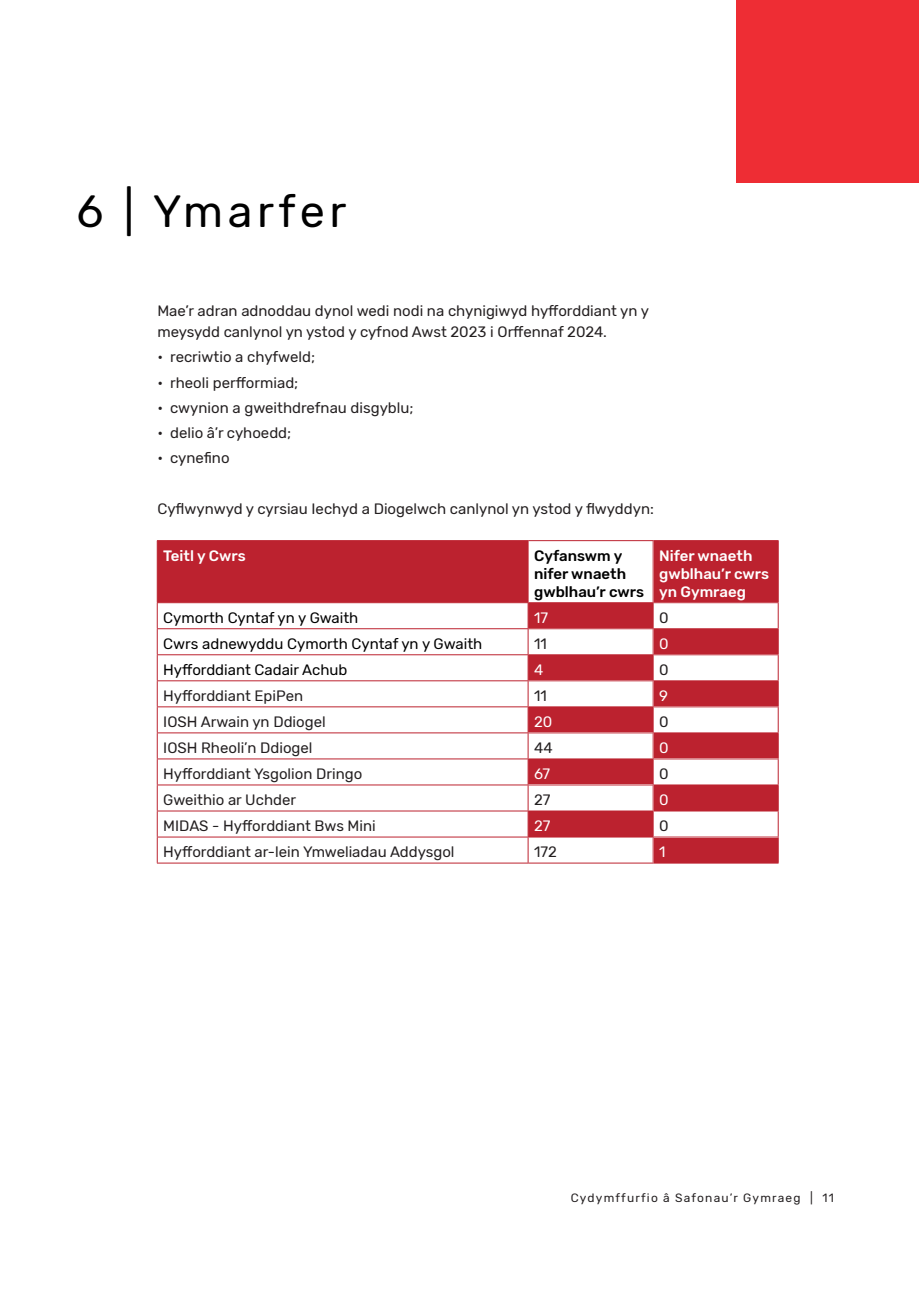
<style>
.page{position:relative;width:919px;height:1289px;background:#fff}
.page>*{position:absolute;margin:0;border:0;box-sizing:border-box;transform-origin:0 0}
.t1{font:45px "Rubik";letter-spacing:.1em;color:#000}
.t2{font:15px/21px "Rubik";color:#231f20}
.t3{font:15px "Rubik";color:#000}
.t4{font:500 15px/18px "Rubik";color:#fff}
.t5{font:500 15px/18px "Rubik";color:#000}
.t6{font:15px "Rubik";color:#fff}
.t7{font:12px "Rubik";letter-spacing:.1em;color:#231f20}
</style>
<div class="page">
<div style="left:158px;top:541px;width:619px;height:321px;background:#bc222f"></div>
<div style="left:528px;top:540px;width:125px;height:62px;background:#fff"></div>
<svg style="left:158px;top:603px;width:369px;height:259px"></svg>
<div style="left:653px;top:602px;width:125px;height:26px;background:#fff"></div>
<div style="left:528px;top:628px;width:125px;height:26px;background:#fff"></div>
<div style="left:653px;top:654px;width:125px;height:26px;background:#fff"></div>
<div style="left:528px;top:680px;width:125px;height:27px;background:#fff"></div>
<div style="left:653px;top:706px;width:125px;height:27px;background:#fff"></div>
<div style="left:528px;top:733px;width:125px;height:26px;background:#fff"></div>
<div style="left:653px;top:759px;width:125px;height:26px;background:#fff"></div>
<div style="left:528px;top:785px;width:125px;height:26px;background:#fff"></div>
<div style="left:653px;top:811px;width:125px;height:26px;background:#fff"></div>
<div style="left:528px;top:837px;width:125px;height:26px;background:#fff"></div>
<hr style="left:157px;top:540px;width:371px;height:1px;background:#bc222f">
<hr style="left:157px;top:541px;width:1px;height:61px;background:#bc222f">
<hr style="left:528px;top:540px;width:125px;height:1px;background:#bc222f">
<hr style="left:527px;top:541px;width:1px;height:61px;background:#bc222f">
<hr style="left:653px;top:540px;width:125px;height:1px;background:#bc222f">
<hr style="left:652px;top:541px;width:1px;height:61px;background:#bc222f">
<hr style="left:777px;top:541px;width:1px;height:61px;background:#bc222f">
<hr style="left:157px;top:602px;width:371px;height:1px;background:#bc222f">
<hr style="left:528px;top:602px;width:125px;height:1px;background:#bc222f">
<hr style="left:653px;top:602px;width:125px;height:1px;background:#bc222f">
<hr style="left:157px;top:628px;width:371px;height:1px;background:#bc222f">
<hr style="left:528px;top:628px;width:125px;height:1px;background:#bc222f">
<hr style="left:653px;top:628px;width:125px;height:1px;background:#bc222f">
<hr style="left:157px;top:654px;width:371px;height:1px;background:#bc222f">
<hr style="left:528px;top:654px;width:125px;height:1px;background:#bc222f">
<hr style="left:653px;top:654px;width:125px;height:1px;background:#bc222f">
<hr style="left:157px;top:680px;width:371px;height:1px;background:#bc222f">
<hr style="left:528px;top:680px;width:125px;height:1px;background:#bc222f">
<hr style="left:653px;top:680px;width:125px;height:1px;background:#bc222f">
<hr style="left:157px;top:706px;width:371px;height:1px;background:#bc222f">
<hr style="left:528px;top:706px;width:125px;height:1px;background:#bc222f">
<hr style="left:653px;top:706px;width:125px;height:1px;background:#bc222f">
<hr style="left:157px;top:732px;width:371px;height:1px;background:#bc222f">
<hr style="left:528px;top:732px;width:125px;height:1px;background:#bc222f">
<hr style="left:653px;top:732px;width:125px;height:1px;background:#bc222f">
<hr style="left:157px;top:758px;width:371px;height:1px;background:#bc222f">
<hr style="left:528px;top:758px;width:125px;height:1px;background:#bc222f">
<hr style="left:653px;top:758px;width:125px;height:1px;background:#bc222f">
<hr style="left:157px;top:784px;width:371px;height:1px;background:#bc222f">
<hr style="left:528px;top:784px;width:125px;height:1px;background:#bc222f">
<hr style="left:653px;top:784px;width:125px;height:1px;background:#bc222f">
<hr style="left:157px;top:810px;width:371px;height:1px;background:#bc222f">
<hr style="left:528px;top:810px;width:125px;height:1px;background:#bc222f">
<hr style="left:653px;top:810px;width:125px;height:1px;background:#bc222f">
<hr style="left:157px;top:836px;width:371px;height:1px;background:#bc222f">
<svg style="left:157px;top:603px;width:1px;height:259px"></svg>
<hr style="left:528px;top:836px;width:125px;height:1px;background:#bc222f">
<svg style="left:527px;top:603px;width:1px;height:259px"></svg>
<hr style="left:653px;top:836px;width:125px;height:1px;background:#bc222f">
<svg style="left:652px;top:603px;width:1px;height:259px"></svg>
<svg style="left:777px;top:603px;width:1px;height:259px"></svg>
<hr style="left:157px;top:862px;width:371px;height:1px;background:#bc222f">
<hr style="left:528px;top:862px;width:125px;height:1px;background:#bc222f">
<hr style="left:653px;top:862px;width:125px;height:1px;background:#bc222f">
<div style="left:736px;top:0;width:182px;height:183px;background:#ee2d34"></div>
<p class="t1" style="left:77px;top:186px;width:271px">6 | Ymarfer</p>
<p class="t2" style="left:157px;top:301px;width:493px">Mae’r adran adnoddau dynol wedi nodi na chynigiwyd hyfforddiant yn y meysydd canlynol yn ystod y cyfnod Awst 2023 i Orffennaf 2024.</p>
<p class="t2" style="left:157px;top:347px;width:159px">• recriwtio a chyfweld;</p>
<p class="t2" style="left:157px;top:372px;width:142px">• rheoli perfformiad;</p>
<p class="t2" style="left:157px;top:397px;width:257px">• cwynion a gweithdrefnau disgyblu;</p>
<p class="t2" style="left:157px;top:423px;width:135px">• delio â’r cyhoedd;</p>
<p class="t2" style="left:157px;top:448px;width:74px">• cynefino</p>
<p class="t2" style="left:157px;top:498px;width:498px">Cyflwynwyd y cyrsiau Iechyd a Diogelwch canlynol yn ystod y flwyddyn:</p>
<p class="t4" style="left:163px;top:547px;width:84px">Teitl y Cwrs</p>
<p class="t5" style="left:534px;top:547px;width:111px">Cyfanswm y nifer wnaeth gwblhau’r cwrs</p>
<p class="t4" style="left:659px;top:547px;width:111px">Nifer wnaeth gwblhau’r cwrs yn Gymraeg</p>
<p class="t3" style="left:163px;top:609px;width:197px">Cymorth Cyntaf yn y Gwaith</p>
<p class="t6" style="left:534px;top:609px;width:16px">17</p>
<p class="t2" style="left:659px;top:607px;width:11px">0</p>
<p class="t3" style="left:163px;top:635px;width:320px">Cwrs adnewyddu Cymorth Cyntaf yn y Gwaith</p>
<p class="t2" style="left:534px;top:633px;width:14px">11</p>
<p class="t6" style="left:659px;top:635px;width:11px">0</p>
<p class="t3" style="left:163px;top:661px;width:186px">Hyfforddiant Cadair Achub</p>
<p class="t6" style="left:534px;top:661px;width:11px">4</p>
<p class="t2" style="left:659px;top:659px;width:11px">0</p>
<p class="t2" style="left:163px;top:685px;width:141px">Hyfforddiant EpiPen</p>
<p class="t2" style="left:534px;top:685px;width:14px">11</p>
<p class="t6" style="left:659px;top:687px;width:10px">9</p>
<p class="t2" style="left:163px;top:711px;width:164px">IOSH Arwain yn Ddiogel</p>
<p class="t6" style="left:534px;top:713px;width:20px">20</p>
<p class="t2" style="left:659px;top:711px;width:11px">0</p>
<p class="t2" style="left:163px;top:737px;width:151px">IOSH Rheoli’n Ddiogel</p>
<p class="t2" style="left:534px;top:737px;width:20px">44</p>
<p class="t6" style="left:659px;top:739px;width:11px">0</p>
<p class="t2" style="left:163px;top:763px;width:200px">Hyfforddiant Ysgolion Dringo</p>
<p class="t6" style="left:534px;top:765px;width:18px">67</p>
<p class="t2" style="left:659px;top:763px;width:11px">0</p>
<p class="t2" style="left:163px;top:789px;width:134px">Gweithio ar Uchder</p>
<p class="t2" style="left:534px;top:789px;width:18px">27</p>
<p class="t6" style="left:659px;top:791px;width:11px">0</p>
<p class="t2" style="left:163px;top:815px;width:214px">MIDAS - Hyfforddiant Bws Mini</p>
<p class="t6" style="left:534px;top:817px;width:18px">27</p>
<p class="t2" style="left:659px;top:815px;width:11px">0</p>
<p class="t2" style="left:163px;top:841px;width:293px">Hyfforddiant ar-lein Ymweliadau Addysgol</p>
<p class="t2" style="left:534px;top:841px;width:24px">172</p>
<p class="t6" style="left:659px;top:843px;width:8px">1</p>
<p class="t7" style="left:570px;top:1191px;width:264px">Cydymffurfio â Safonau’r Gymraeg | 11</p>
</div>
